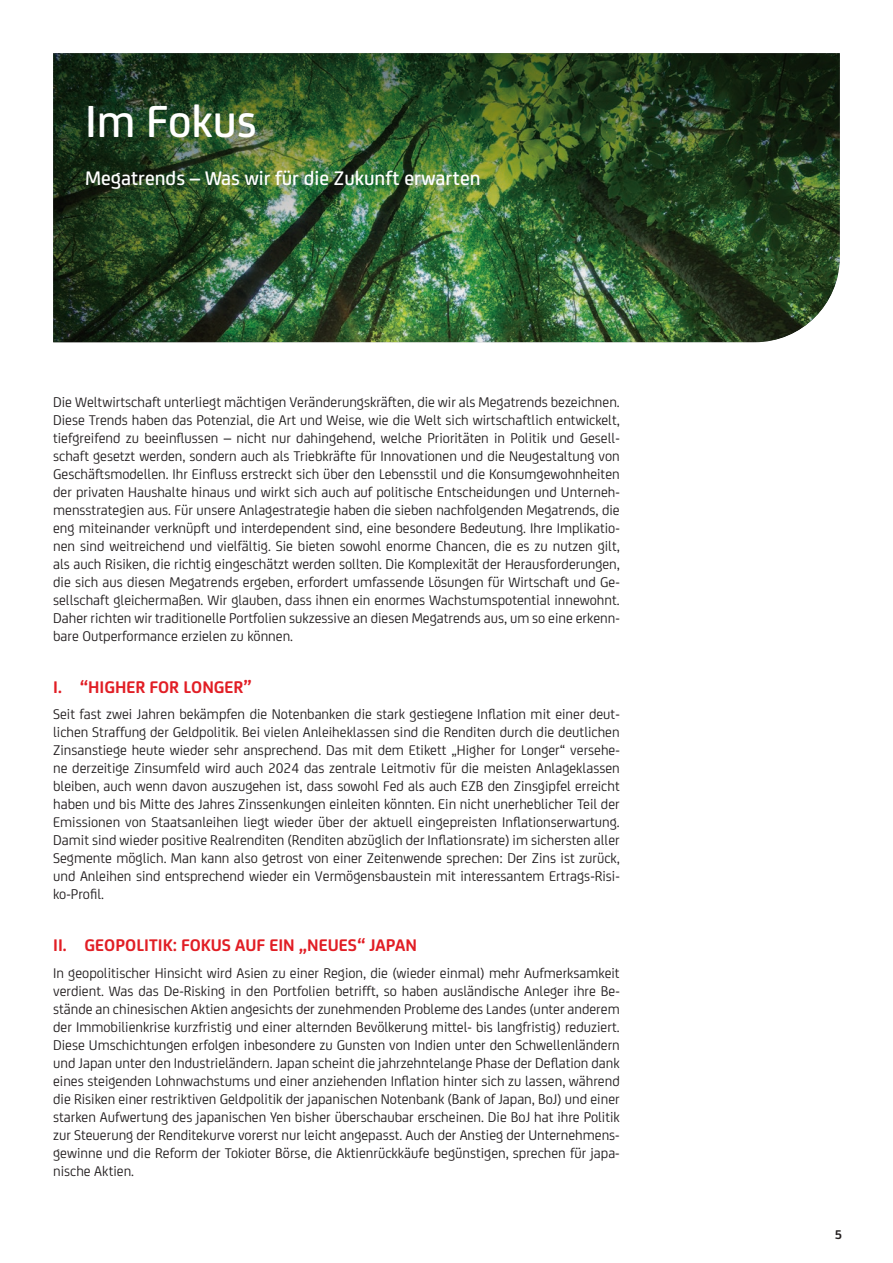
<style>
.page{position:relative;width:893px;height:1263px;background:#fff}
.page>*{position:absolute;margin:0;border:0;box-sizing:border-box;transform-origin:0 0}
.t1{font:500 48px "Uni Credit";color:#fff}
.t2{font:500 21px "Uni Credit";color:#fff}
.t3{font:700 18px "Uni Credit";color:#e11e25}
.t4{font:15px/18px "Uni Credit";color:#231f20;text-align:justify}
.t5{font:700 13.5px "Uni Credit";color:#231f20}
</style>
<div class="page">
<div style="left:52px;top:50px;width:789px;height:293px;background:#231f20;opacity:.6"></div>
<h1 class="t1" style="left:85px;top:86px;width:173px">Im Fokus</h1>
<h2 class="t2" style="left:85px;top:163px;width:397px">Megatrends – Was wir für die Zukunft erwarten</h2>
<p class="t4" style="left:53px;top:392px;width:568px">Die Weltwirtschaft unterliegt mächtigen Veränderungskräften, die wir als Megatrends bezeichnen.<br>Diese Trends haben das Potenzial, die Art und Weise, wie die Welt sich wirtschaftlich entwickelt, tiefgreifend zu beeinflussen – nicht nur dahingehend, welche Prioritäten in Politik und Gesell&shy;schaft gesetzt werden, sondern auch als Triebkräfte für Innovationen und die Neugestaltung von Geschäftsmodellen. Ihr Einfluss erstreckt sich über den Lebensstil und die Konsumgewohnheiten der privaten Haushalte hinaus und wirkt sich auch auf politische Entscheidungen und Unterneh&shy;mensstrategien aus. Für unsere Anlagestrategie haben die sieben nachfolgenden Megatrends, die eng miteinander verknüpft und interdependent sind, eine besondere Bedeutung. Ihre Implikatio&shy;nen sind weitreichend und vielfältig. Sie bieten sowohl enorme Chancen, die es zu nutzen gilt, als auch Risiken, die richtig eingeschätzt werden sollten. Die Komplexität der Herausforderungen, die sich aus diesen Megatrends ergeben, erfordert umfassende Lösungen für Wirtschaft und Ge&shy;sellschaft gleichermaßen. Wir glauben, dass ihnen ein enormes Wachstumspotential innewohnt.<br>Daher richten wir traditionelle Portfolien sukzessive an diesen Megatrends aus, um so eine erkenn&shy;bare Outperformance erzielen zu können.</p>
<p class="t3" style="left:53px;top:673px;width:200px">I. “HIGHER FOR LONGER”</p>
<p class="t4" style="left:53px;top:704px;width:568px">Seit fast zwei Jahren bekämpfen die Notenbanken die stark gestiegene Inflation mit einer deut&shy;lichen Straffung der Geldpolitik. Bei vielen Anleiheklassen sind die Renditen durch die deutlichen Zinsanstiege heute wieder sehr ansprechend. Das mit dem Etikett „Higher for Longer“ versehe&shy;ne derzeitige Zinsumfeld wird auch 2024 das zentrale Leitmotiv für die meisten Anlageklassen bleiben, auch wenn davon auszugehen ist, dass sowohl Fed als auch EZB den Zinsgipfel erreicht haben und bis Mitte des Jahres Zinssenkungen einleiten könnten. Ein nicht unerheblicher Teil der Emissionen von Staatsanleihen liegt wieder über der aktuell eingepreisten Inflationserwartung.<br>Damit sind wieder positive Realrenditen (Renditen abzüglich der Inflationsrate) im sichersten aller Segmente möglich. Man kann also getrost von einer Zeitenwende sprechen: Der Zins ist zurück, und Anleihen sind entsprechend wieder ein Vermögensbaustein mit interessantem Ertrags-Risi&shy;ko-Profil.</p>
<p class="t3" style="left:53px;top:932px;width:365px">II. GEOPOLITIK: FOKUS AUF EIN „NEUES“ JAPAN</p>
<p class="t4" style="left:53px;top:963px;width:568px">In geopolitischer Hinsicht wird Asien zu einer Region, die (wieder einmal) mehr Aufmerksamkeit verdient. Was das De-Risking in den Portfolien betrifft, so haben ausländische Anleger ihre Be&shy;stände an chinesischen Aktien angesichts der zunehmenden Probleme des Landes (unter anderem der Immobilienkrise kurzfristig und einer alternden Bevölkerung mittel- bis langfristig) reduziert.<br>Diese Umschichtungen erfolgen inbesondere zu Gunsten von Indien unter den Schwellenländern und Japan unter den Industrieländern. Japan scheint die jahrzehntelange Phase der Deflation dank eines steigenden Lohnwachstums und einer anziehenden Inflation hinter sich zu lassen, während die Risiken einer restriktiven Geldpolitik der japanischen Notenbank (Bank of Japan, BoJ) und einer starken Aufwertung des japanischen Yen bisher überschaubar erscheinen. Die BoJ hat ihre Politik zur Steuerung der Renditekurve vorerst nur leicht angepasst. Auch der Anstieg der Unternehmens&shy;gewinne und die Reform der Tokioter Börse, die Aktienrückkäufe begünstigen, sprechen für japa&shy;nische Aktien.</p>
<p class="t5" style="left:835px;top:1224px;width:9px">5</p>
</div>
